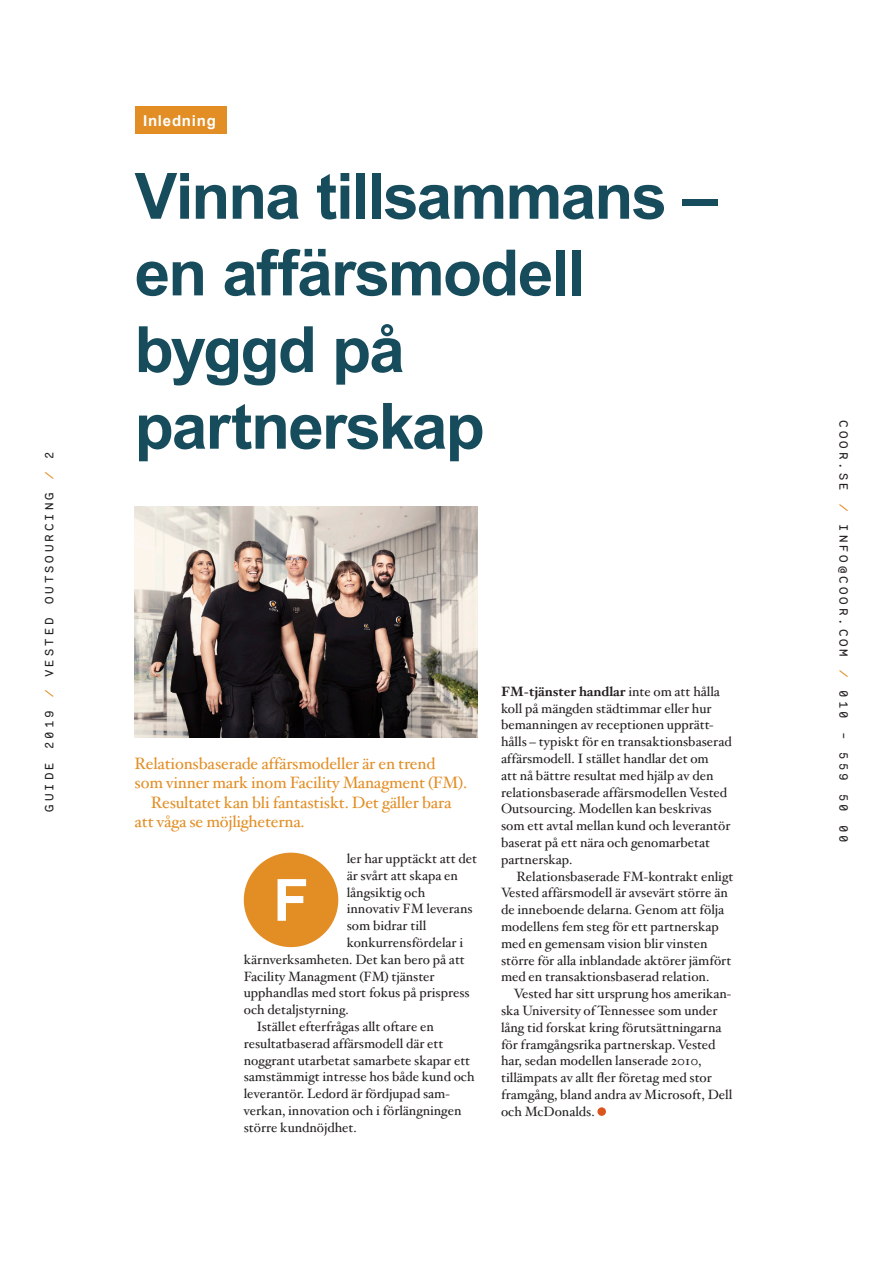
<style>
.page{position:relative;width:893px;height:1263px;background:#fff}
.page>*{position:absolute;margin:0;border:0;box-sizing:border-box;transform-origin:0 0}
.t1{font:700 63.9px/76.7px "Arial";letter-spacing:-.03em;color:#174c5d}
.t2{font:700 58.2px "Arial";color:#fff}
._01_Ingress_liten{font:16.5px/19.5px "Hoefler Text Roman OTW";letter-spacing:-.01em;color:#e28e25}
._04_Faktatext{font:700 15px "Arial";letter-spacing:.05em;color:#fff}
._00_Brödtext{font:13.5px/16.8px "Hoefler Text Roman OTW";color:#231f20}
._04_Faktatext-2{font:12px "Monosten";letter-spacing:.25em;color:#231f20}
.s1{color:#e28e25}
.s2{font-family:"Hoefler Text Bold OTW"}
</style>
<div class="page">
<img style="left:135px;top:506px;width:343px;height:231px">
<div style="left:244px;top:853px;width:94px;height:94px;background:#e28e25;border-radius:50%"></div>
<div style="left:135px;top:106px;width:91px;height:28px;background:#e28e25"></div>
<div style="left:597px;top:1107px;width:9px;height:9px;background:#da561e;border-radius:50%"></div>
<p class="_04_Faktatext-2" style="left:42px;top:812px;width:362px;rotate:-90deg">GUIDE 2019 <span class="s1">/</span> VESTED OUTSOURCING <span class="s1">/</span> 2</p>
<p class="_04_Faktatext" style="left:143px;top:110px;width:74px">Inledning</p>
<p class="t1" style="left:135px;top:160px;width:585px">Vinna tillsammans – en affärsmodell byggd på partnerskap</p>
<p class="_01_Ingress_liten" style="left:135px;top:754px;width:334px">Relationsbaserade affärsmodeller är en trend som vinner mark inom Facility Managment (FM).</p>
<p class="_01_Ingress_liten" style="left:135px;top:793px;width:318px;text-indent:16px">Resultatet kan bli fantastiskt. Det gäller bara att våga se möjligheterna.</p>
<p class="_00_Brödtext" style="left:347px;top:850px;width:132px">ler har upptäckt att det</p>
<p class="_00_Brödtext" style="left:347px;top:867px;width:113px">är svårt att skapa en</p>
<p class="_00_Brödtext" style="left:347px;top:884px;width:80px">långsiktig och</p>
<p class="_00_Brödtext" style="left:347px;top:901px;width:127px">innovativ FM leverans</p>
<p class="_00_Brödtext" style="left:347px;top:918px;width:81px">som bidrar till</p>
<p class="_00_Brödtext" style="left:347px;top:934px;width:118px">konkurrensfördelar i</p>
<p class="_00_Brödtext" style="left:244px;top:951px;width:223px">kärnverksamheten. Det kan bero på att</p>
<p class="_00_Brödtext" style="left:244px;top:968px;width:192px">Facility Managment (FM) tjänster</p>
<p class="_00_Brödtext" style="left:244px;top:985px;width:227px">upphandlas med stort fokus på prispress</p>
<p class="_00_Brödtext" style="left:244px;top:1002px;width:106px">och detaljstyrning.</p>
<p class="_00_Brödtext" style="left:244px;top:1018px;width:232px;text-indent:13px">Istället efterfrågas allt oftare en resultatbaserad affärsmodell där ett noggrant utarbetat samarbete skapar ett samstämmigt intresse hos både kund och leverantör. Ledord är fördjupad sam&shy;verkan, innovation och i förlängningen större kundnöjdhet.</p>
<p class="t2" style="left:273px;top:861px;width:37px">F</p>
<p class="_00_Brödtext" style="left:501px;top:683px;width:232px"><span class="s2">FM-tjänster handlar</span> inte om att hålla koll på mängden städtimmar eller hur bemanningen av receptionen upprätt&shy;hålls – typiskt för en transaktionsbaserad affärsmodell. I stället handlar det om<br>att nå bättre resultat med hjälp av den relationsbaserade affärsmodellen Vested Outsourcing. Modellen kan beskrivas som ett avtal mellan kund och leverantör baserat på ett nära och genomarbetat partnerskap.</p>
<p class="_00_Brödtext" style="left:501px;top:868px;width:234px;text-indent:16px">Relationsbaserade FM-kontrakt enligt Vested affärsmodell är avsevärt större än de inneboende delarna. Genom att följa modellens fem steg för ett partnerskap med en gemensam vision blir vinsten större för alla inblandade aktörer jämfört med en transaktionsbaserad relation.</p>
<p class="_00_Brödtext" style="left:501px;top:986px;width:233px;text-indent:13px">Vested har sitt ursprung hos amerikan&shy;ska University of Tennessee som under lång tid forskat kring förutsättningarna för framgångsrika partnerskap. Vested har, sedan modellen lanserade 2010, tillämpats av allt fler företag med stor framgång, bland andra av Microsoft, Dell och McDonalds.</p>
<p class="_04_Faktatext-2" style="left:851px;top:420px;width:424px;rotate:90deg">COOR.SE <span class="s1">/</span> INFO@COOR.COM <span class="s1">/</span> 010 - 559 50 00</p>
</div>
